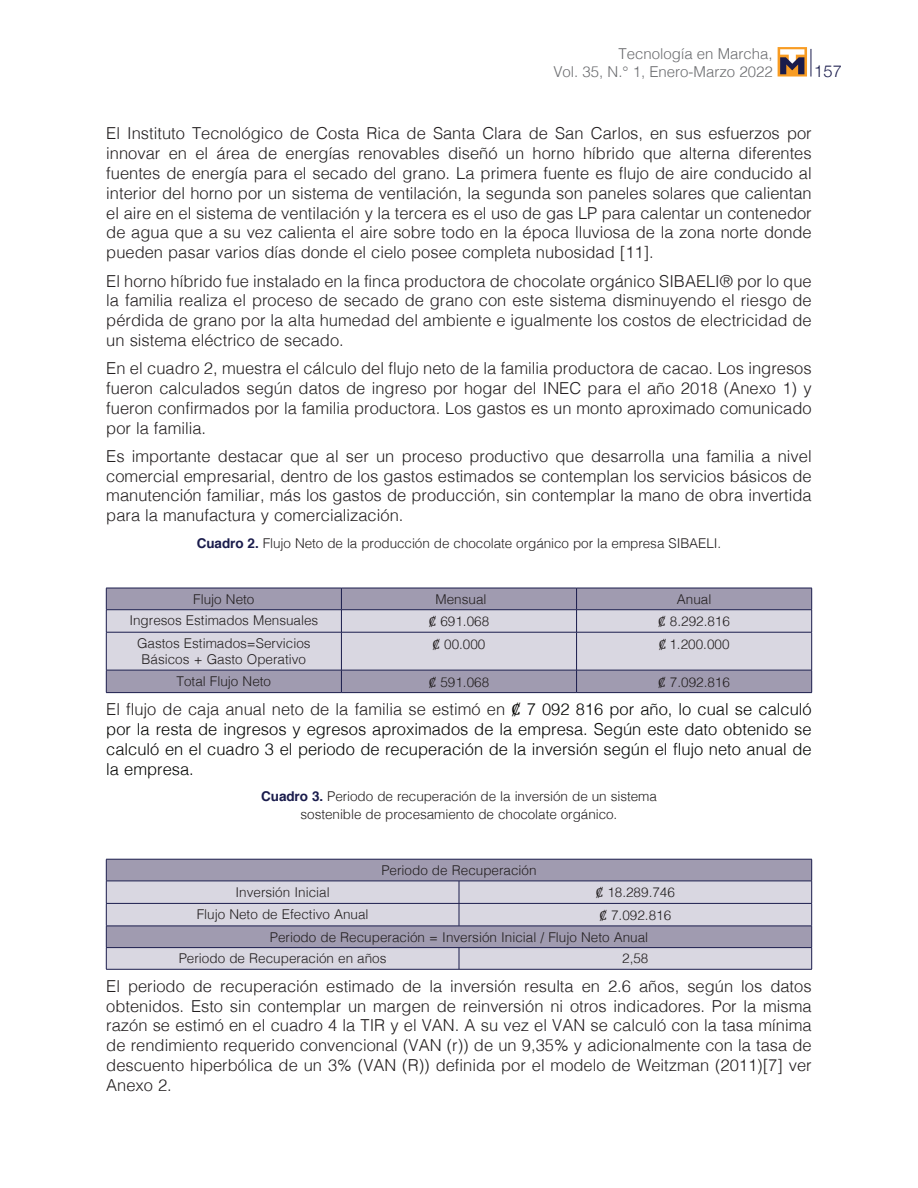
<style>
.page{position:relative;width:918px;height:1188px;background:#fff}
.page>*{position:absolute;margin:0;border:0;box-sizing:border-box;transform-origin:0 0}
.t1{font:300 16.5px/19.8px "Helvetica";color:#231f20;text-align:justify}
.t2{font:300 16.5px/19.8px "Helvetica";color:#040503;text-align:justify}
.t3{font:300 16.5px "Helvetica Neue";color:#1a1c4c}
.t4{font:300 15px/18px "Helvetica";color:#6c6d70;text-align:right}
.t5{font:300 13.5px/16.2px "Helvetica";color:#231f20;text-align:center}
.s1{font-weight:700;color:#1a1c4c}
.s2{font-family:"Cambria Math";font-weight:400}
.s3{color:#231f20}
</style>
<div class="page">
<svg style="left:811px;top:49px;width:1px;height:28px"></svg>
<svg style="left:778px;top:47px;width:29px;height:30px"></svg>
<svg style="left:780px;top:49px;width:24px;height:25px"></svg>
<svg style="left:106px;top:588px;width:706px;height:104px;background:#bab7c7"></svg>
<hr style="left:106px;top:692px;width:235px;height:1px;background:#1a1c4c">
<hr style="left:341px;top:692px;width:236px;height:1px;background:#1a1c4c">
<hr style="left:577px;top:692px;width:235px;height:1px;background:#1a1c4c">
<div style="left:107px;top:860px;width:704px;height:21px;background:#a09bb0"></div>
<svg style="left:107px;top:882px;width:704px;height:87px;background:#c9c6d3"></svg>
<hr style="left:106px;top:859px;width:353px;height:1px;background:#1a1c4c">
<hr style="left:459px;top:859px;width:353px;height:1px;background:#1a1c4c">
<hr style="left:106px;top:881px;width:353px;height:1px;background:#1a1c4c">
<hr style="left:459px;top:881px;width:353px;height:1px;background:#1a1c4c">
<hr style="left:106px;top:903px;width:353px;height:1px;background:#1a1c4c">
<hr style="left:459px;top:903px;width:353px;height:1px;background:#1a1c4c">
<svg style="left:459px;top:881px;width:1px;height:45px"></svg>
<hr style="left:106px;top:926px;width:353px;height:1px;background:#1a1c4c">
<hr style="left:459px;top:926px;width:353px;height:1px;background:#1a1c4c">
<hr style="left:106px;top:947px;width:353px;height:1px;background:#1a1c4c">
<svg style="left:106px;top:859px;width:1px;height:110px"></svg>
<hr style="left:459px;top:947px;width:353px;height:1px;background:#1a1c4c">
<svg style="left:459px;top:948px;width:1px;height:21px"></svg>
<svg style="left:811px;top:859px;width:1px;height:110px"></svg>
<hr style="left:106px;top:969px;width:353px;height:1px;background:#1a1c4c">
<hr style="left:459px;top:969px;width:353px;height:1px;background:#1a1c4c">
<p class="t4" style="left:553px;top:43px;width:221px">Tecnología en Marcha,<br>Vol. 35, N.° 1, Enero-Marzo 2022</p>
<p class="t3" style="left:814px;top:57px;width:29px">157</p>
<p class="t1" style="left:106px;top:122px;width:707px">El Instituto Tecnológico de Costa Rica de Santa Clara de San Carlos, en sus esfuerzos por innovar en el área de energías renovables diseñó un horno híbrido que alterna diferentes fuentes de energía para el secado del grano. La primera fuente es flujo de aire conducido al interior del horno por un sistema de ventilación, la segunda son paneles solares que calientan el aire en el sistema de ventilación y la tercera es el uso de gas LP para calentar un contenedor de agua que a su vez calienta el aire sobre todo en la época lluviosa de la zona norte donde pueden pasar varios días donde el cielo posee completa nubosidad [11].</p>
<p class="t1" style="left:106px;top:270px;width:707px">El horno híbrido fue instalado en la finca productora de chocolate orgánico SIBAELI® por lo que la familia realiza el proceso de secado de grano con este sistema disminuyendo el riesgo de pérdida de grano por la alta humedad del ambiente e igualmente los costos de electricidad de un sistema eléctrico de secado.</p>
<p class="t1" style="left:106px;top:357px;width:707px">En el cuadro 2, muestra el cálculo del flujo neto de la familia productora de cacao. Los ingresos fueron calculados según datos de ingreso por hogar del INEC para el año 2018 (Anexo 1) y fueron confirmados por la familia productora. Los gastos es un monto aproximado comunicado por la familia.</p>
<p class="t1" style="left:106px;top:445px;width:707px">Es importante destacar que al ser un proceso productivo que desarrolla una familia a nivel comercial empresarial, dentro de los gastos estimados se contemplan los servicios básicos de manutención familiar, más los gastos de producción, sin contemplar la mano de obra invertida para la manufactura y comercialización.</p>
<p class="t5" style="left:197px;top:534px;width:526px"><span class="s1">Cuadro 2.</span> Flujo Neto de la producción de chocolate orgánico por la empresa SIBAELI.</p>
<p class="t5" style="left:193px;top:590px;width:63px">Flujo Neto</p>
<p class="t5" style="left:436px;top:590px;width:53px">Mensual</p>
<p class="t5" style="left:677px;top:590px;width:36px">Anual</p>
<p class="t5" style="left:129px;top:612px;width:191px">Ingresos Estimados Mensuales</p>
<p class="t5" style="left:429px;top:612px;width:62px"><span class="s2">₡</span> 691.068</p>
<p class="t5" style="left:658px;top:612px;width:73px"><span class="s2">₡</span> 8.292.816</p>
<p class="t5" style="left:137px;top:634px;width:175px">Gastos Estimados=Servicios<br>Básicos + Gasto Operativo</p>
<p class="t5" style="left:433px;top:635px;width:54px"><span class="s2">₡</span> 00.000</p>
<p class="t5" style="left:659px;top:635px;width:72px"><span class="s2">₡</span> 1.200.000</p>
<p class="t5" style="left:177px;top:672px;width:96px">Total Flujo Neto</p>
<p class="t5" style="left:429px;top:673px;width:62px"><span class="s2">₡</span> 591.068</p>
<p class="t5" style="left:658px;top:673px;width:73px"><span class="s2">₡</span> 7.092.816</p>
<p class="t2" style="left:106px;top:698px;width:707px"><span class="s3">El flujo de caja anual neto de la familia se estimó en</span> <span class="s2">₡</span> 7 092 816 por año, lo cual se calculó por la resta de ingresos y egresos aproximados de la empresa. Según este dato obtenido se calculó en el cuadro 3 el periodo de recuperación de la inversión según el flujo neto anual de la empresa.</p>
<p class="t5" style="left:261px;top:786px;width:397px;line-height:18px"><span class="s1">Cuadro 3.</span> Periodo de recuperación de la inversión de un sistema sostenible de procesamiento de chocolate orgánico.</p>
<p class="t5" style="left:381px;top:861px;width:157px">Periodo de Recuperación</p>
<p class="t5" style="left:236px;top:883px;width:96px">Inversión Inicial</p>
<p class="t5" style="left:596px;top:884px;width:81px"><span class="s2">₡</span> 18.289.746</p>
<p class="t5" style="left:197px;top:905px;width:173px">Flujo Neto de Efectivo Anual</p>
<p class="t5" style="left:600px;top:906px;width:73px"><span class="s2">₡</span> 7.092.816</p>
<p class="t5" style="left:270px;top:928px;width:380px">Periodo de Recuperación = Inversión Inicial / Flujo Neto Anual</p>
<p class="t5" style="left:179px;top:949px;width:209px">Periodo de Recuperación en años</p>
<p class="t5" style="left:622px;top:949px;width:28px">2,58</p>
<p class="t1" style="left:106px;top:975px;width:707px">El periodo de recuperación estimado de la inversión resulta en 2.6 años, según los datos obtenidos. Esto sin contemplar un margen de reinversión ni otros indicadores. Por la misma razón se estimó en el cuadro 4 la TIR y el VAN. A su vez el VAN se calculó con la tasa mínima de rendimiento requerido convencional (VAN (r)) de un 9,35% y adicionalmente con la tasa de descuento hiperbólica de un 3% (VAN (R)) definida por el modelo de Weitzman (2011)[7] ver Anexo 2.</p>
</div>
